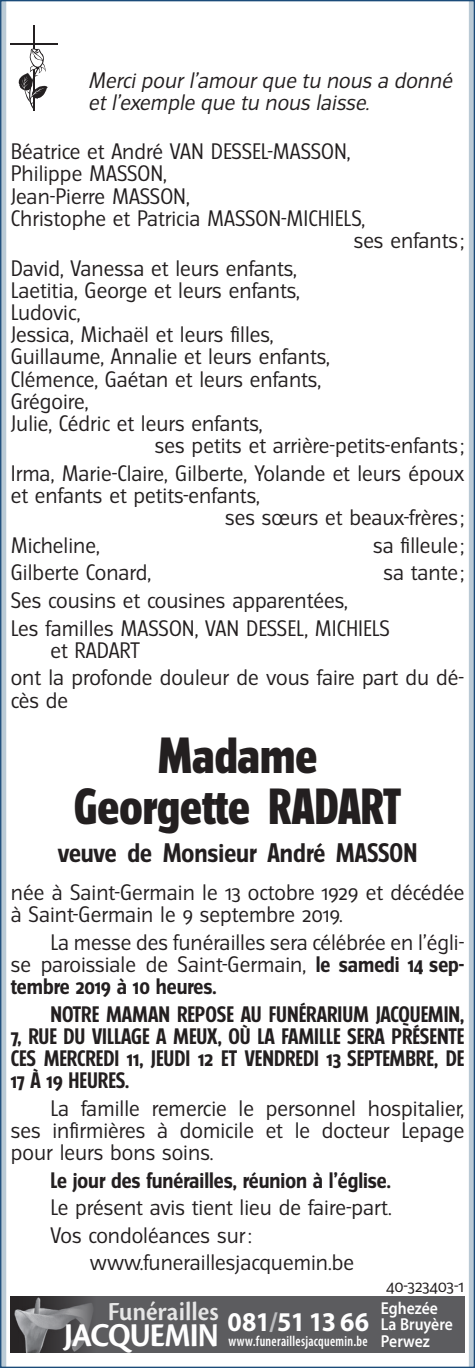
<style>
.page{position:relative;width:475px;height:1368px;background:#fff}
.page>*{position:absolute;margin:0;border:0;box-sizing:border-box;transform-origin:0 0}
.t1{font:800 45.5px/50.8px "Turmino";color:#231f20;text-align:center}
.t2{font:700 34.75px "Cronos Pro";letter-spacing:-.025em;color:#fff;scale:.91 1}
.t3{font:600 27.25px "Cronos Pro";color:#fff;scale:.95 1}
.t4{font:700 24px "Turmino";color:#231f20}
.t5{font:20px/22.2px "Turmino";color:#231f20}
.t6{font:700 20px/22.2px "Turmino";color:#231f20;text-align:justify}
.t7{font:italic 20px/22.2px "Turmino";color:#231f20}
.t8{font:600 17.25px/16px "Myriad Pro";color:#fff;scale:.9 1}
.t9{font:16px "Turmino";letter-spacing:-.02em;color:#231f20}
.t10{font:600 condensed 14.75px "Myriad Pro";letter-spacing:.02em;color:#fff;scale:.89 1}
.s1{font-weight:700}
</style>
<div class="page">
<svg style="left:0;top:0;width:6px;height:1368px;fill:#bacad5"></svg>
<svg style="left:469px;top:0;width:6px;height:1368px;fill:#bacad5"></svg>
<hr style="left:34px;top:25px;width:1px;height:85px;background:#231f20">
<hr style="left:11px;top:43px;width:47px;height:2px;background:#231f20">
<svg style="left:18px;top:48px;width:30px;height:62px"></svg>
<div style="left:11px;top:1296px;width:453px;height:57px;background:#5c5c5f"></div>
<img style="left:11px;top:1296px;width:82px;height:57px">
<p class="t7" style="left:88px;top:69px;width:370px">Merci pour l’amour que tu nous a donné et l’exemple que tu nous laisse.</p>
<p class="t5" style="left:11px;top:140px;width:341px">Béatrice et André VAN DESSEL-MASSON,</p>
<p class="t5" style="left:11px;top:163px;width:158px">Philippe MASSON,</p>
<p class="t5" style="left:11px;top:185px;width:180px">Jean-Pierre MASSON,</p>
<p class="t5" style="left:11px;top:207px;width:356px">Christophe et Patricia MASSON-MICHIELS,</p>
<p class="t5" style="left:354px;top:229px;width:112px">ses enfants ;</p>
<p class="t5" style="left:11px;top:257px;width:288px">David, Vanessa et leurs enfants,</p>
<p class="t5" style="left:11px;top:279px;width:291px">Laetitia, George et leurs enfants,</p>
<p class="t5" style="left:11px;top:301px;width:71px">Ludovic,</p>
<p class="t5" style="left:11px;top:323px;width:264px">Jessica, Michaël et leurs filles,</p>
<p class="t5" style="left:11px;top:346px;width:321px">Guillaume, Annalie et leurs enfants,</p>
<p class="t5" style="left:11px;top:368px;width:312px">Clémence, Gaétan et leurs enfants,</p>
<p class="t5" style="left:11px;top:390px;width:79px">Grégoire,</p>
<p class="t5" style="left:11px;top:412px;width:253px">Julie, Cédric et leurs enfants,</p>
<p class="t5" style="left:155px;top:435px;width:311px">ses petits et arrière-petits-enfants ;</p>
<p class="t5" style="left:11px;top:462px;width:455px">Irma, Marie-Claire, Gilberte, Yolande et leurs époux</p>
<p class="t5" style="left:11px;top:484px;width:250px">et enfants et petits-enfants,</p>
<p class="t5" style="left:225px;top:506px;width:240px">ses sœurs et beaux-frères ;</p>
<p class="t5" style="left:11px;top:534px;width:90px">Micheline,</p>
<p class="t5" style="left:373px;top:534px;width:93px">sa filleule;</p>
<p class="t5" style="left:11px;top:562px;width:142px">Gilberte Conard,</p>
<p class="t5" style="left:383px;top:562px;width:82px">sa tante;</p>
<p class="t5" style="left:11px;top:586px;width:381px;line-height:27.5px">Ses cousins et cousines apparentées,<br>Les familles MASSON, VAN DESSEL, MICHIELS</p>
<p class="t5" style="left:11px;top:636px;width:455px;line-height:27.5px;text-indent:40px">et RADART<br>ont la profonde douleur de vous faire part du dé-</p>
<p class="t5" style="left:11px;top:689px;width:59px">cès de</p>
<h1 class="t1" style="left:74px;top:730px;width:328px">Madame<br>Georgette RADART</h1>
<p class="t4" style="left:58px;top:838px;width:361px">veuve de Monsieur André MASSON</p>
<p class="t5" style="left:11px;top:881px;width:455px">née à Saint-Germain le 13 octobre 1929 et décédée à Saint-Germain le 9 septembre 2019.</p>
<p class="t5" style="left:11px;top:931px;width:455px;text-align:justify;text-indent:40px">La messe des funérailles sera célébrée en l’égli&shy;se paroissiale de Saint-Germain, <span class="s1">le samedi 14 sep&shy;tembre 2019 à 10 heures.</span></p>
<p class="t6" style="left:11px;top:1003px;width:455px;text-indent:40px">NOTRE MAMAN REPOSE AU FUNÉRARIUM JACQUEMIN, 7, RUE DU VILLAGE A MEUX, OÙ LA FAMILLE SERA PRÉSENTE CES MERCREDI 11, JEUDI 12 ET VENDREDI 13 SEPTEMBRE, DE 17 À 19 HEURES.</p>
<p class="t5" style="left:11px;top:1097px;width:455px;text-align:justify;text-indent:40px">La famille remercie le personnel hospitalier, ses infirmières à domicile et le docteur Lepage pour leurs bons soins.</p>
<p class="t6" style="left:50px;top:1169px;width:342px">Le jour des funérailles, réunion à l’église.</p>
<p class="t5" style="left:50px;top:1196px;width:343px">Le présent avis tient lieu de faire-part.</p>
<p class="t5" style="left:50px;top:1224px;width:203px">Vos condoléances sur:</p>
<p class="t5" style="left:90px;top:1251px;width:266px">www.funeraillesjacquemin.be</p>
<p class="t9" style="left:386px;top:1276px;width:80px">40‑323403‑1</p>
<h3 class="t3" style="left:107px;top:1296px;width:119px">Funérailles</h3>
<p class="t8" style="left:381px;top:1300px;width:81px">Eghezée<br>La Bruyère<br>Perwez</p>
<h2 class="t2" style="left:64px;top:1315px;width:337px">JACQUEMIN <sup>081</sup><sup>/</sup><sup>51</sup> <sup>13</sup> <sup>66</sup></h2>
<p class="t10" style="left:228px;top:1333px;width:158px">www.funeraillesjacquemin.be</p>
</div>
